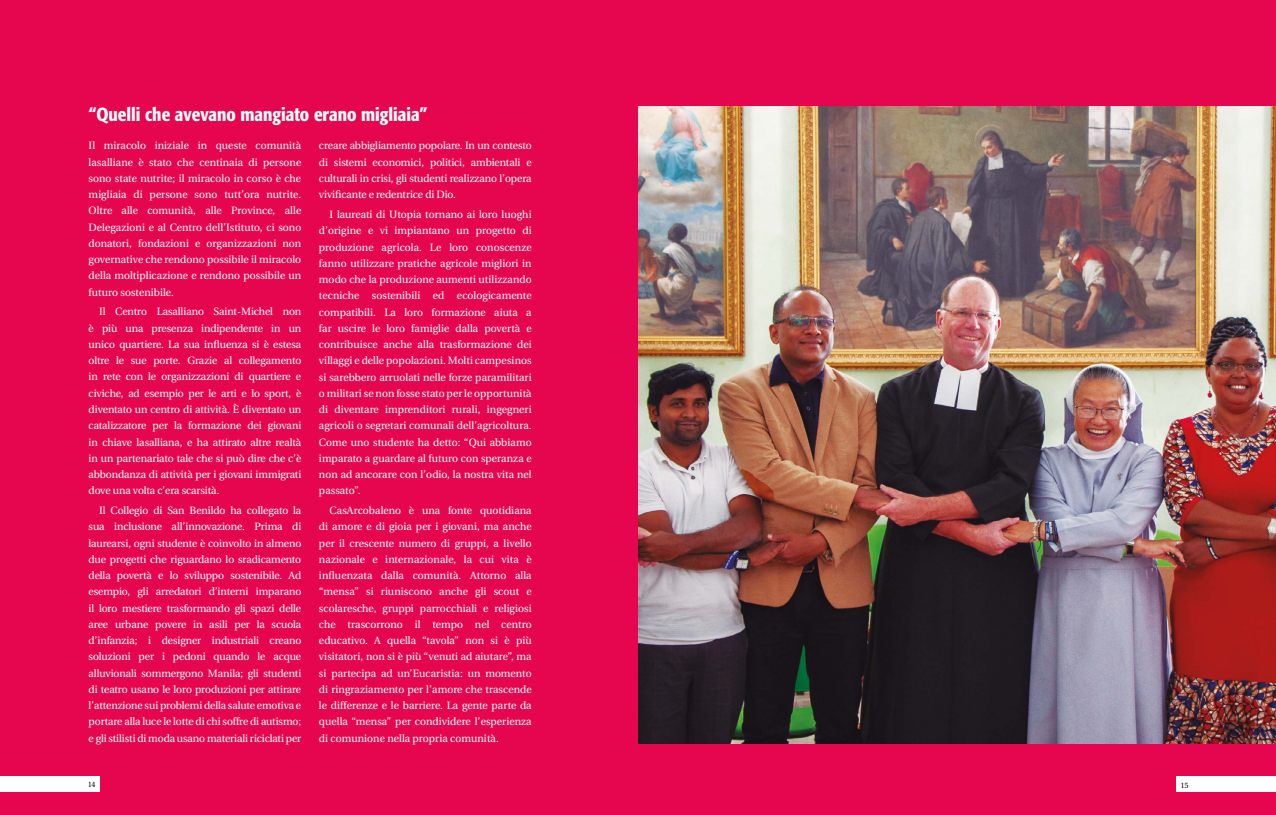
<style>
.page{position:relative;width:1276px;height:815px;background:#e5064f}
.page>*{position:absolute;margin:0;border:0;box-sizing:border-box;transform-origin:0 0}
.t1{font:500 condensed 18.75px "Formata";color:#fff}
.t2{font:13.75px/16.2px "Utopia Headline";color:#fff;text-align:justify}
.t3{font:10px "Utopia Headline";color:#000}
</style>
<div class="page">
<div style="left:1176px;top:776px;width:100px;height:16px;background:#fff"></div>
<div style="left:0;top:776px;width:99px;height:16px;background:#fff"></div>
<img style="left:638px;top:106px;width:638px;height:637px">
<h1 class="t1" style="left:89px;top:103px;width:340px">“Quelli che avevano mangiato erano migliaia”</h1>
<p class="t2" style="left:89px;top:138px;width:214px">Il miracolo iniziale in queste comunità lasalliane è stato che centinaia di persone sono state nutrite; il miracolo in corso è che migliaia di persone sono tutt’ora nutrite.<br>Oltre alle comunità, alle Province, alle Delegazioni e al Centro dell’Istituto, ci sono donatori, fondazioni e organizzazioni non governative che rendono possibile il miracolo della moltiplicazione e rendono possibile un futuro sostenibile.</p>
<p class="t2" style="left:89px;top:304px;width:214px;text-indent:11px">Il Centro Lasalliano Saint-Michel non è più una presenza indipendente in un unico quartiere. La sua influenza si è estesa oltre le sue porte. Grazie al collegamento in rete con le organizzazioni di quartiere e civiche, ad esempio per le arti e lo sport, è diventato un centro di attività. È diventato un catalizzatore per la formazione dei giovani in chiave lasalliana, e ha attirato altre realtà in un partenariato tale che si può dire che c’è abbondanza di attività per i giovani immigrati dove una volta c’era scarsità.</p>
<p class="t2" style="left:89px;top:502px;width:214px;text-indent:11px">Il Collegio di San Benildo ha collegato la sua inclusione all’innovazione. Prima di laurearsi, ogni studente è coinvolto in almeno due progetti che riguardano lo sradicamento della povertà e lo sviluppo sostenibile. Ad esempio, gli arredatori d’interni imparano il loro mestiere trasformando gli spazi delle aree urbane povere in asili per la scuola d’infanzia; i designer industriali creano soluzioni per i pedoni quando le acque alluvionali sommergono Manila; gli studenti di teatro usano le loro produzioni per attirare l’attenzione sui problemi della salute emotiva e portare alla luce le lotte di chi soffre di autismo; e gli stilisti di moda usano materiali riciclati per</p>
<p class="t2" style="left:319px;top:138px;width:214px">creare abbigliamento popolare. In un contesto di sistemi economici, politici, ambientali e culturali in crisi, gli studenti realizzano l’opera vivificante e redentrice di Dio.</p>
<p class="t2" style="left:319px;top:206px;width:214px;text-indent:11px">I laureati di Utopia tornano ai loro luoghi d’origine e vi impiantano un progetto di produzione agricola. Le loro conoscenze fanno utilizzare pratiche agricole migliori in modo che la produzione aumenti utilizzando tecniche sostenibili ed ecologicamente compatibili. La loro formazione aiuta a far uscire le loro famiglie dalla povertà e contribuisce anche alla trasformazione dei villaggi e delle popolazioni. Molti campesinos si sarebbero arruolati nelle forze paramilitari o militari se non fosse stato per le opportunità di diventare imprenditori rurali, ingegneri agricoli o segretari comunali dell’agricoltura.<br>Come uno studente ha detto: “Qui abbiamo imparato a guardare al futuro con speranza e non ad ancorare con l’odio, la nostra vita nel passato”.</p>
<p class="t2" style="left:319px;top:503px;width:214px;text-indent:11px">CasArcobaleno è una fonte quotidiana di amore e di gioia per i giovani, ma anche per il crescente numero di gruppi, a livello nazionale e internazionale, la cui vita è influenzata dalla comunità. Attorno alla “mensa” si riuniscono anche gli scout e scolaresche, gruppi parrocchiali e religiosi che trascorrono il tempo nel centro educativo. A quella “tavola” non si è più visitatori, non si è più “venuti ad aiutare”, ma si partecipa ad un’Eucaristia: un momento di ringraziamento per l’amore che trascende le differenze e le barriere. La gente parte da quella “mensa” per condividere l’esperienza di comunione nella propria comunità.</p>
<p class="t3" style="left:88px;top:780px;width:9px">14</p>
<p class="t3" style="left:1181px;top:780px;width:9px">15</p>
</div>
